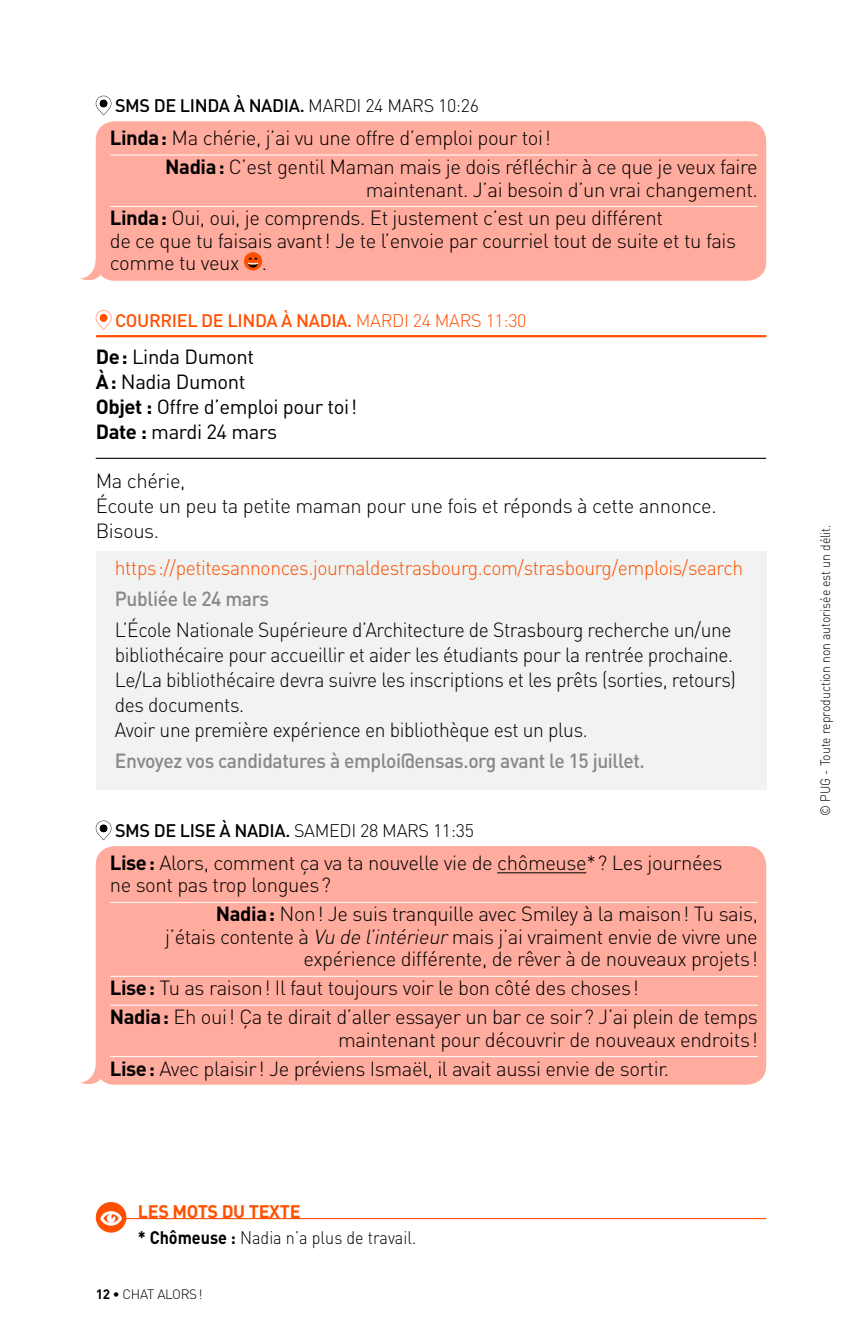
<style>
.page{position:relative;width:862px;height:1340px;background:#fff}
.page>*{position:absolute;margin:0;border:0;box-sizing:border-box;transform-origin:0 0}
.texte_sms_filets_des{font:300 20.25px/22.5px "DIN";letter-spacing:-.02em;color:#000;text-align:right}
.texte{font:300 20.25px/24.8px "DIN";letter-spacing:-.02em;color:#000;scale:.95 1}
.texte_sms_sans_filet{font:300 20.25px/22.5px "DIN";letter-spacing:-.02em;color:#000}
.texte-2{font:300 20.25px/24.8px "DIN";letter-spacing:-.02em;color:#000}
.texte-3{font:300 20.25px "DIN";letter-spacing:-.02em;color:#ff5000;scale:.95 1}
.texte-4{font:500 20.25px "DIN";letter-spacing:-.02em;color:#868786;scale:.95 1}
.Entête_mail{font:20.25px "DIN";letter-spacing:-.02em;color:#000}
.Entête_mail_filet_de{font:20.25px "DIN";letter-spacing:-.02em;color:#000}
.Titre_document_gras{font:500 18px "DIN";letter-spacing:-.02em;color:#ff5000}
.Titre_document_gras-2{font:500 18px "DIN";letter-spacing:-.02em;color:#000}
.Titre_document_gras-3{font:300 18px "DIN";letter-spacing:-.02em;color:#000}
.Mots_du_texte{font:300 18px "DIN";color:#000;scale:.9 1}
.t1{font:700 18px "DIN";letter-spacing:-.02em;color:#ff5000}
.t2{font:300 13.5px "DIN";color:#000;scale:.9 1}
.t3{font:300 13.5px "DIN";letter-spacing:-.02em;color:#000}
.s1{font-weight:300}
.s2{font-weight:700}
.s3{font-weight:500}
.s4{font-style:italic}
</style>
<div class="page">
<div style="left:96px;top:121px;width:669px;height:160px;background:#ffab9e;border-radius:19px"></div>
<div style="left:96px;top:846px;width:669px;height:238px;background:#ffab9e;border-radius:19px"></div>
<svg style="left:80px;top:260px;width:21px;height:20px"></svg>
<svg style="left:80px;top:1063px;width:21px;height:21px"></svg>
<hr style="left:106px;top:1217px;width:659px;height:2px;background:#ff5000">
<div style="left:96px;top:1201px;width:30px;height:31px;background:#ff5000;border-radius:50%"></div>
<svg style="left:100px;top:1211px;width:22px;height:14px"></svg>
<hr style="left:110px;top:155px;width:647px;height:1px;background:#fff">
<hr style="left:110px;top:206px;width:647px;height:1px;background:#fff">
<div style="left:244px;top:252px;width:18px;height:18px;background:#ff5000;border-radius:50%"></div>
<svg style="left:248px;top:257px;width:10px;height:11px"></svg>
<hr style="left:497px;top:872px;width:89px;height:1px;background:#000">
<hr style="left:110px;top:902px;width:647px;height:1px;background:#fff">
<hr style="left:110px;top:975px;width:647px;height:1px;background:#fff">
<hr style="left:110px;top:1004px;width:647px;height:1px;background:#fff">
<hr style="left:110px;top:1056px;width:647px;height:1px;background:#fff">
<svg style="left:96px;top:96px;width:15px;height:19px"></svg>
<svg style="left:96px;top:820px;width:15px;height:20px"></svg>
<hr style="left:97px;top:335px;width:668px;height:2px;background:#ff5000">
<svg style="left:96px;top:310px;width:15px;height:20px"></svg>
<div style="left:96px;top:552px;width:669px;height:238px;background:#f1f2f2"></div>
<hr style="left:96px;top:458px;width:669px;height:1px;background:#000">
<p class="Titre_document_gras-2" style="left:115px;top:94px;width:365px">SMS DE LINDA À NADIA. <span class="s1">MARDI 24 MARS 10:26</span></p>
<p class="texte_sms_filets_des" style="left:110px;top:126px;width:442px"><span class="s2">Linda:</span> Ma chérie, j’ai vu une offre d’emploi pour toi!</p>
<p class="texte_sms_filets_des" style="left:165px;top:155px;width:593px"><span class="s2">Nadia:</span> C’est gentil Maman mais je dois réfléchir à ce que je veux faire maintenant. J’ai besoin d’un vrai changement.</p>
<p class="texte_sms_sans_filet" style="left:110px;top:207px;width:627px"><span class="s2">Linda:</span> Oui, oui, je comprends. Et justement c’est un peu différent<br>de ce que tu faisais avant! Je te l’envoie par courriel tout de suite et tu fais comme tu veux .</p>
<p class="Titre_document_gras" style="left:115px;top:309px;width:413px">COURRIEL DE LINDA À NADIA. <span class="s1">MARDI 24 MARS 11:30</span></p>
<p class="Entête_mail" style="left:96px;top:344px;width:160px"><span class="s2">De:</span> Linda Dumont</p>
<p class="Entête_mail" style="left:96px;top:369px;width:151px"><span class="s2">À:</span> Nadia Dumont</p>
<p class="Entête_mail" style="left:96px;top:394px;width:263px"><span class="s2">Objet :</span> Offre d’emploi pour toi!</p>
<p class="Entête_mail_filet_de" style="left:96px;top:418px;width:183px"><span class="s2">Date :</span> mardi 24 mars</p>
<p class="texte-2" style="left:96px;top:468px;width:91px">Ma chérie,</p>
<p class="texte-2" style="left:96px;top:493px;width:622px">Écoute un peu ta petite maman pour une fois et réponds à cette annonce.<br>Bisous.</p>
<p class="texte-3" style="left:115px;top:555px;width:662px">https://petitesannonces.journaldestrasbourg.com/strasbourg/emplois/search</p>
<p class="texte-4" style="left:115px;top:586px;width:164px">Publiée le 24 mars</p>
<p class="texte" style="left:115px;top:617px;width:655px">L’École Nationale Supérieure d’Architecture de Strasbourg recherche un/une bibliothécaire pour accueillir et aider les étudiants pour la rentrée prochaine.<br>Le/La bibliothécaire devra suivre les inscriptions et les prêts (sorties, retours) des documents.</p>
<p class="texte" style="left:115px;top:716px;width:499px">Avoir une première expérience en bibliothèque est un plus.</p>
<p class="texte-4" style="left:115px;top:747px;width:559px">Envoyez vos candidatures à emploi@ensas.org avant le 15 juillet.</p>
<p class="Titre_document_gras-3" style="left:115px;top:819px;width:360px"><span class="s3">SMS DE LISE À NADIA.</span> SAMEDI 28 MARS 11:35</p>
<p class="texte_sms_filets_des" style="left:110px;top:851px;width:613px;text-align:left"><span class="s2">Lise:</span> Alors, comment ça va ta nouvelle vie de chômeuse*? Les journées ne sont pas trop longues?</p>
<p class="texte_sms_filets_des" style="left:165px;top:902px;width:593px"><span class="s2">Nadia:</span> Non! Je suis tranquille avec Smiley à la maison! Tu sais, j’étais contente à <span class="s4">Vudel’intérieur</span>mais j’ai vraiment envie de vivre une expérience différente, de rêver à de nouveaux projets!</p>
<p class="texte_sms_filets_des" style="left:110px;top:976px;width:530px"><span class="s2">Lise:</span> Tu as raison! Il faut toujours voir le bon côté des choses!</p>
<p class="texte_sms_filets_des" style="left:110px;top:1005px;width:649px"><span class="s2">Nadia:</span> Eh oui! Ça te dirait d’aller essayer un bar ce soir? J’ai plein de temps maintenant pour découvrir de nouveaux endroits!</p>
<p class="texte_sms_sans_filet" style="left:110px;top:1056px;width:560px"><span class="s2">Lise:</span> Avec plaisir! Je préviens Ismaël, il avait aussi envie de sortir.</p>
<p class="t1" style="left:138px;top:1199px;width:164px">LES MOTS DU TEXTE</p>
<p class="Mots_du_texte" style="left:138px;top:1226px;width:310px"><span class="s2">* Chômeuse :</span> Nadia n’a plus de travail.</p>
<p class="t3" style="left:96px;top:1285px;width:108px"><span class="s2">12</span> <span class="s3">•</span> CHAT ALORS!</p>
<p class="t2" style="left:816px;top:815px;width:325px;rotate:-90deg">© PUG - Toute reproduction non autorisée est un délit.</p>
</div>
